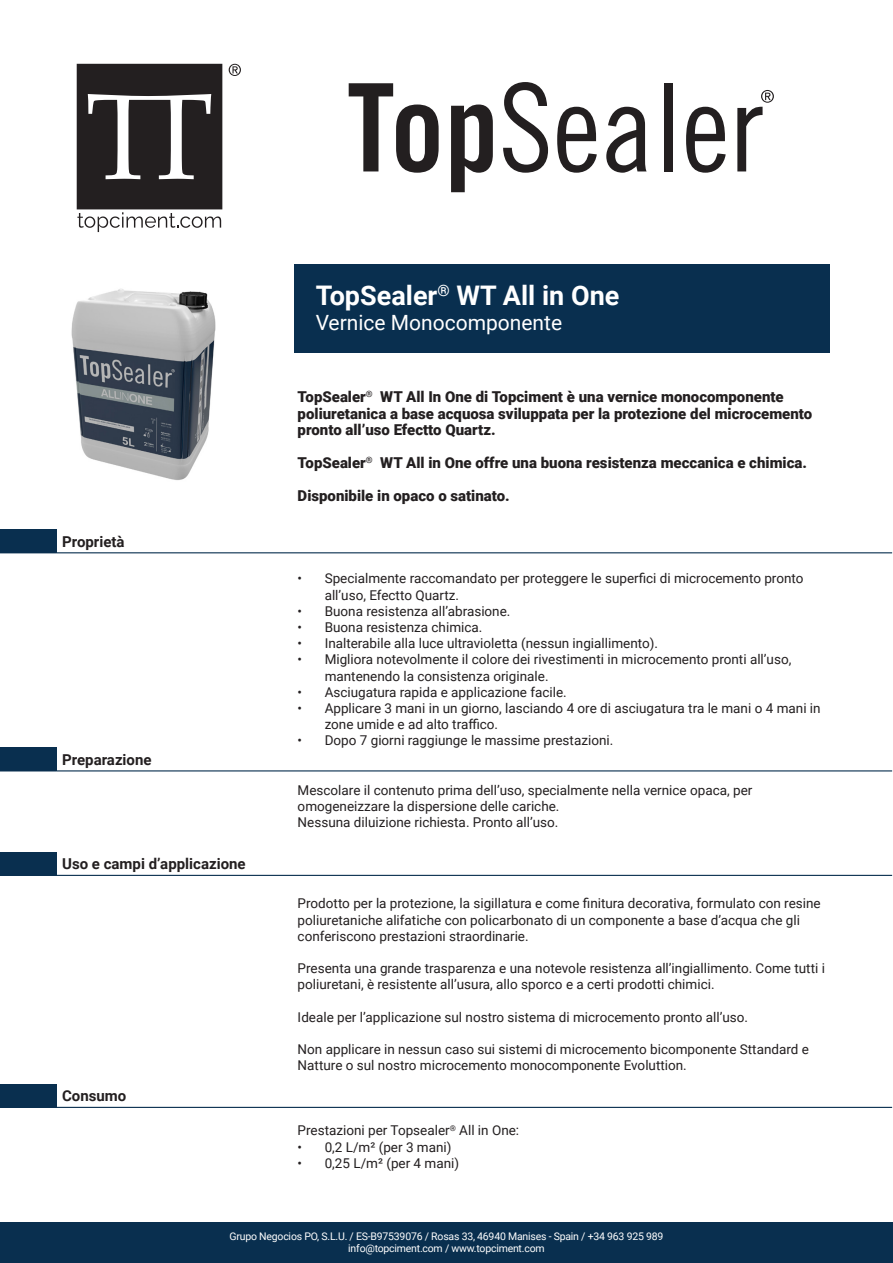
<style>
.page{position:relative;width:893px;height:1263px;background:#fff}
.page>*{position:absolute;margin:0;border:0;box-sizing:border-box;transform-origin:0 0}
.t1{font:700 27px "Roboto";color:#fff}
.t2{font:21px "Roboto";color:#fff}
.TEXTO_DESTACADO{font:900 15px/16.5px "Roboto";color:#231f20}
.t3{font:700 15px "Roboto";color:#231f20}
.TEXTO_GROSO{font:13.5px/16.2px "Roboto";color:#231f20}
.t4{font:10.5px/12px "Roboto";letter-spacing:-.02em;color:#fff;text-align:center}
</style>
<div class="page">
<div style="left:0;top:1222px;width:893px;height:41px;background:#092f4f"></div>
<img style="left:71px;top:289px;width:145px;height:191px">
<div style="left:294px;top:264px;width:535px;height:88px;background:#092f4f"></div>
<svg style="left:77px;top:64px;width:145px;height:168px"></svg>
<svg style="left:229px;top:64px;width:12px;height:12px"></svg>
<svg style="left:349px;top:83px;width:90px;height:90px"></svg>
<svg style="left:451px;top:105px;width:42px;height:87px"></svg>
<svg style="left:503px;top:82px;width:45px;height:91px"></svg>
<svg style="left:557px;top:107px;width:40px;height:66px"></svg>
<svg style="left:606px;top:107px;width:41px;height:66px"></svg>
<div style="left:664px;top:83px;width:9px;height:88px;background:#231f20"></div>
<svg style="left:686px;top:107px;width:40px;height:66px"></svg>
<svg style="left:737px;top:90px;width:37px;height:81px"></svg>
<div style="left:0;top:530px;width:56px;height:23px;background:#092f4f"></div>
<hr style="left:56px;top:552px;width:836px;height:1px;background:#092f4f">
<div style="left:0;top:748px;width:56px;height:23px;background:#092f4f"></div>
<hr style="left:56px;top:770px;width:836px;height:1px;background:#092f4f">
<div style="left:0;top:852px;width:56px;height:23px;background:#092f4f"></div>
<hr style="left:0;top:875px;width:56px;height:1px;background:#092f4f">
<hr style="left:56px;top:875px;width:836px;height:1px;background:#092f4f">
<div style="left:0;top:1084px;width:56px;height:23px;background:#092f4f"></div>
<hr style="left:0;top:1107px;width:56px;height:1px;background:#092f4f">
<hr style="left:56px;top:1107px;width:836px;height:1px;background:#092f4f">
<h1 class="t1" style="left:316px;top:277px;width:305px">TopSealer<sup>®</sup> WT All in One</h1>
<h2 class="t2" style="left:316px;top:308px;width:248px">Vernice Monocomponente</h2>
<h3 class="t3" style="left:62px;top:531px;width:64px">Proprietà</h3>
<h3 class="t3" style="left:62px;top:749px;width:91px">Preparazione</h3>
<h3 class="t3" style="left:62px;top:853px;width:185px">Uso e campi d’applicazione</h3>
<h3 class="t3" style="left:62px;top:1085px;width:66px">Consumo</h3>
<p class="TEXTO_DESTACADO" style="left:298px;top:388px;width:516px">TopSealer<sup>®</sup> WT All In One di Topciment è una vernice monocomponente poliuretanica a base acquosa sviluppata per la protezione del microcemento pronto all’uso Efectto Quartz.</p>
<p class="TEXTO_DESTACADO" style="left:298px;top:454px;width:511px">TopSealer<sup>®</sup> WT All in One offre una buona resistenza meccanica e chimica.</p>
<p class="TEXTO_DESTACADO" style="left:298px;top:487px;width:214px">Disponibile in opaco o satinato.</p>
<p class="TEXTO_GROSO" style="left:325px;top:570px;width:480px;text-indent:-27px">• Specialmente raccomandato per proteggere le superfici di microcemento pronto all’uso, Efectto Quartz.</p>
<p class="TEXTO_GROSO" style="left:298px;top:602px;width:214px">• Buona resistenza all’abrasione.</p>
<p class="TEXTO_GROSO" style="left:298px;top:619px;width:186px">• Buona resistenza chimica.</p>
<p class="TEXTO_GROSO" style="left:298px;top:635px;width:362px">• Inalterabile alla luce ultravioletta (nessun ingiallimento).</p>
<p class="TEXTO_GROSO" style="left:325px;top:651px;width:468px;text-indent:-27px">• Migliora notevolmente il colore dei rivestimenti in microcemento pronti all’uso, mantenendo la consistenza originale.</p>
<p class="TEXTO_GROSO" style="left:298px;top:683px;width:271px">• Asciugatura rapida e applicazione facile.</p>
<p class="TEXTO_GROSO" style="left:325px;top:700px;width:497px;text-indent:-27px">• Applicare 3 mani in un giorno, lasciando 4 ore di asciugatura tra le mani o 4 mani in zone umide e ad alto traffico.</p>
<p class="TEXTO_GROSO" style="left:298px;top:732px;width:317px">• Dopo 7 giorni raggiunge le massime prestazioni.</p>
<p class="TEXTO_GROSO" style="left:298px;top:781px;width:456px">Mescolare il contenuto prima dell’uso, specialmente nella vernice opaca, per omogeneizzare la dispersione delle cariche.</p>
<p class="TEXTO_GROSO" style="left:298px;top:814px;width:262px">Nessuna diluizione richiesta. Pronto all’uso.</p>
<p class="TEXTO_GROSO" style="left:298px;top:895px;width:525px">Prodotto per la protezione, la sigillatura e come finitura decorativa, formulato con resine poliuretaniche alifatiche con policarbonato di un componente a base d’acqua che gli conferiscono prestazioni straordinarie.</p>
<p class="TEXTO_GROSO" style="left:298px;top:960px;width:529px">Presenta una grande trasparenza e una notevole resistenza all’ingiallimento. Come tutti i poliuretani, è resistente all’usura, allo sporco e a certi prodotti chimici.</p>
<p class="TEXTO_GROSO" style="left:298px;top:1008px;width:452px">Ideale per l’applicazione sul nostro sistema di microcemento pronto all’uso.</p>
<p class="TEXTO_GROSO" style="left:298px;top:1041px;width:513px">Non applicare in nessun caso sui sistemi di microcemento bicomponente Sttandard e<br>Natture o sul nostro microcemento monocomponente Evoluttion.</p>
<p class="TEXTO_GROSO" style="left:298px;top:1122px;width:223px">Prestazioni per Topsealer<sup>®</sup> All in One:</p>
<p class="TEXTO_GROSO" style="left:298px;top:1138px;width:155px">• 0,2 L/m² (per 3 mani)</p>
<p class="TEXTO_GROSO" style="left:298px;top:1154px;width:163px">• 0,25 L/m² (per 4 mani)</p>
<p class="t4" style="left:230px;top:1230px;width:435px">Grupo Negocios PO, S.L.U. / ES-B97539076 / Rosas 33, 46940 Manises - Spain / +34 963 925 989 info@topciment.com / www.topciment.com</p>
</div>
